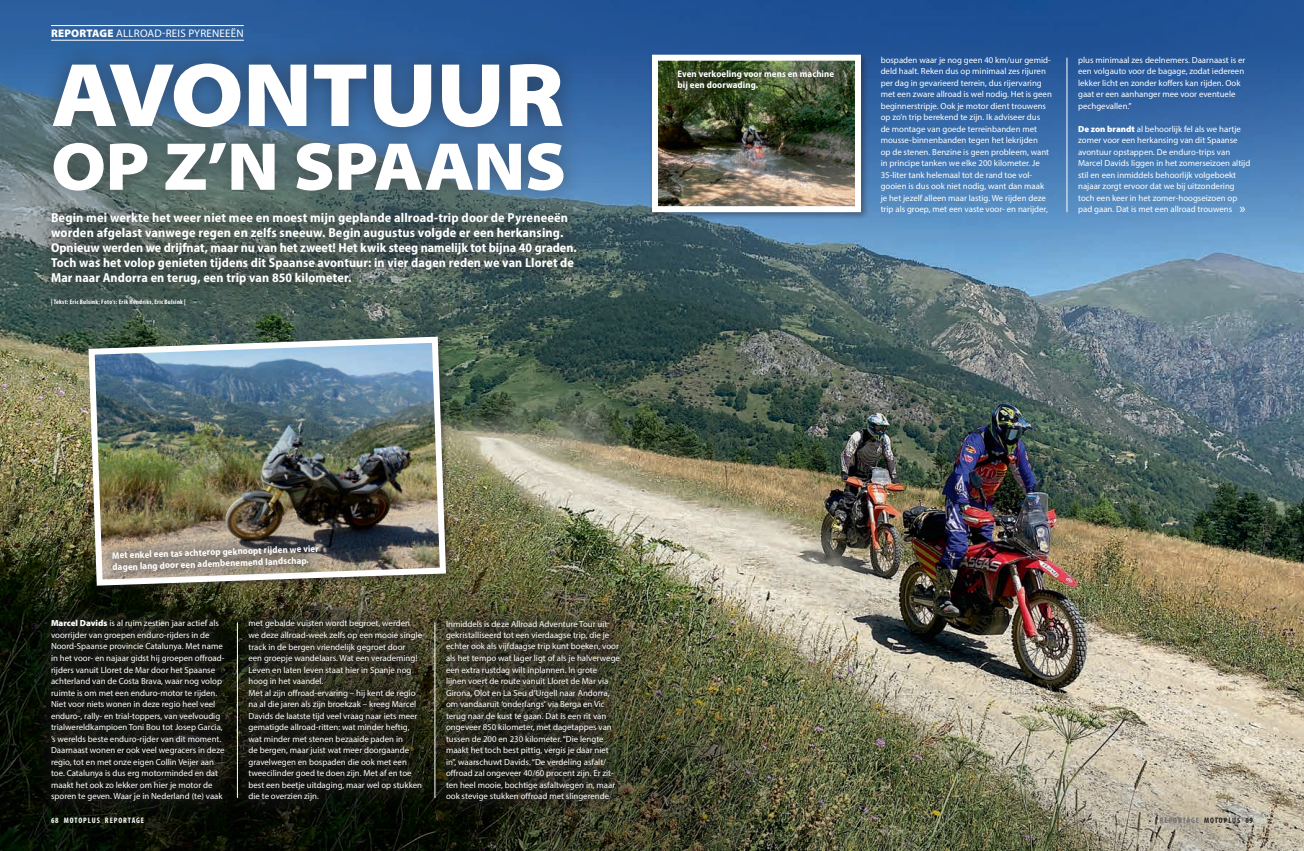
<style>
.page{position:relative;width:1304px;height:851px;background:#fff}
.page>*{position:absolute;margin:0;border:0;box-sizing:border-box;transform-origin:0 0}
.t1{font:900 semi-expanded 91px "Myriad Pro";letter-spacing:-.01em;color:#fff}
.t2{font:900 semi-expanded 68.3px "Myriad Pro";letter-spacing:-.01em;color:#fff}
.t3{font:semi-expanded 14px "Myriad Pro";color:#fff}
.t4{font:700 semi-condensed 13px/15px "Myriad Pro";letter-spacing:.01em;color:#fff}
.t5{font:11px "Myriad Pro";letter-spacing:.02em;color:#fff}
.t6{font:700 semi-condensed 9.5px/11.5px "Myriad Pro";letter-spacing:.01em;color:#fff}
.t7{font:8.8px/11.5px "Myriad Pro";color:#fff}
.t8{font:700 condensed 8px "Myriad Pro";letter-spacing:.12em;color:#fff}
.t9{font:700 condensed 8px "Myriad Pro";letter-spacing:.12em;color:#231f20}
.t10{font:700 condensed 6.5px "Myriad Pro";letter-spacing:.04em;color:#fff}
.s1{font-weight:900}
.s2{color:#6c6d70}
</style>
<div class="page">
<img style="left:0;top:283px;width:1304px;height:115px">
<img style="left:0;top:398px;width:1304px;height:452px">
<svg style="left:0;top:0;width:1304px;height:283px;background:#3e6ea3"></svg>
<hr style="left:51px;top:25px;width:193px;height:1px;background:#fff">
<hr style="left:51px;top:40px;width:193px;height:1px;background:#fff">
<div style="left:33px;top:602px;width:604px;height:216px;background:#231f20;opacity:.75"></div>
<div style="left:34px;top:195px;width:559px;height:127px;background:#231f20;opacity:.75"></div>
<div style="left:33px;top:43px;width:551px;height:168px;background:#231f20;opacity:.49"></div>
<div style="left:86px;top:334px;width:368px;height:260px;background:#231f20;opacity:.45"></div>
<img style="left:85px;top:333px;width:364px;height:255px">
<div style="left:649px;top:52px;width:220px;height:169px;background:#231f20;opacity:.45"></div>
<img style="left:659px;top:62px;width:195px;height:143px">
<div style="left:652px;top:55px;width:209px;height:157px;border:6px solid #fff"></div>
<svg style="left:99px;top:531px;width:233px;height:54px;background:#938a7e"></svg>
<div style="left:665px;top:57px;width:181px;height:46px;background:#231f20;opacity:.75"></div>
<hr style="left:1067px;top:58px;width:1px;height:154px;background:#fff">
<hr style="left:435px;top:622px;width:1px;height:175px;background:#fff">
<hr style="left:237px;top:622px;width:1px;height:175px;background:#fff">
<p class="t5" style="left:51px;top:26px;width:194px"><span class="s1">REPORTAGE</span> ALLROAD-REIS PYRENEEËN</p>
<h1 class="t1" style="left:51px;top:34px;width:515px">AVONTUUR</h1>
<h2 class="t2" style="left:51px;top:120px;width:517px">OP Z’N SPAANS</h2>
<p class="t4" style="left:51px;top:210px;width:527px">Begin mei werkte het weer niet mee en moest mijn geplande allroad-trip door de Pyreneeën worden afgelast vanwege regen en zelfs sneeuw. Begin augustus volgde er een herkansing.<br>Opnieuw werden we drijfnat, maar nu van het zweet! Het kwik steeg namelijk tot bijna 40 graden.<br>Toch was het volop genieten tijdens dit Spaanse avontuur: in vier dagen reden we van Lloret de Mar naar Andorra en terug, een trip van 850 kilometer.</p>
<p class="t10" style="left:51px;top:298px;width:136px">| Tekst: Eric Bulsink; Foto’s: Erik Hendriks, Eric Bulsink |</p>
<p class="t6" style="left:677px;top:68px;width:158px">Even verkoeling voor mens en machine bij een doorwading.</p>
<p class="t7" style="left:881px;top:54px;width:173px">bospaden waar je nog geen 40 km/uur gemid&shy;deld haalt. Reken dus op minimaal zes rijuren per dag in gevarieerd terrein, dus rijervaring met een zware allroad is wel nodig. Het is geen beginnerstripje. Ook je motor dient trouwens op zo’n trip berekend te zijn. Ik adviseer dus<br>de montage van goede terreinbanden met mousse-binnenbanden tegen het lekrijden<br>op de stenen. Benzine is geen probleem, want in principe tanken we elke 200 kilometer. Je 35-liter tank helemaal tot de rand toe vol&shy;gooien is dus ook niet nodig, want dan maak je het jezelf alleen maar lastig. We rijden deze trip als groep, met een vaste voor- en narijder,</p>
<p class="t7" style="left:1078px;top:54px;width:169px">plus minimaal zes deelnemers. Daarnaast is er een volgauto voor de bagage, zodat iedereen lekker licht en zonder koffers kan rijden. Ook gaat er een aanhanger mee voor eventuele pechgevallen.”</p>
<p class="t7" style="left:1078px;top:123px;width:174px"><span class="s1">De zon brandt</span> al behoorlijk fel als we hartje zomer voor een herkansing van dit Spaanse avontuur opstappen. De enduro-trips van Marcel Davids liggen in het zomerseizoen altijd stil en een inmiddels behoorlijk volgeboekt najaar zorgt ervoor dat we bij uitzondering toch een keer in het zomer-hoogseizoen op pad gaan. Dat is met een allroad trouwens</p>
<h3 class="t3" style="left:1240px;top:200px;width:8px">»</h3>
<p class="t6" style="left:112px;top:549px;width:208px;rotate:-2deg">Met enkel een tas achterop geknoopt rijden we vier dagen lang door een adembenemend landschap.</p>
<p class="t7" style="left:51px;top:617px;width:175px"><span class="s1">Marcel Davids</span> is al ruim zestien jaar actief als voorrijder van groepen enduro-rijders in de Noord-Spaanse provincie Catalunya. Met name in het voor- en najaar gidst hij groepen offroad&shy;rijders vanuit Lloret de Mar door het Spaanse achterland van de Costa Brava, waar nog volop ruimte is om met een enduro-motor te rijden.<br>Niet voor niets wonen in deze regio heel veel enduro-, rally- en trial-toppers, van veelvoudig trialwereldkampioen Toni Bou tot Josep Garcia, ’s werelds beste enduro-rijder van dit moment.<br>Daarnaast wonen er ook veel wegracers in deze regio, tot en met onze eigen Collin Veijer aan toe. Catalunya is dus erg motorminded en dat maakt het ook zo lekker om hier je motor de sporen te geven. Waar je in Nederland (te) vaak</p>
<p class="t7" style="left:249px;top:617px;width:175px">met gebalde vuisten wordt begroet, werden we deze allroad-week zelfs op een mooie single track in de bergen vriendelijk gegroet door<br>een groepje wandelaars. Wat een verademing!<br>Leven en laten leven staat hier in Spanje nog hoog in het vaandel.<br>Met al zijn offroad-ervaring – hij kent de regio na al die jaren als zijn broekzak – kreeg Marcel Davids de laatste tijd veel vraag naar iets meer gematigde allroad-ritten: wat minder heftig, wat minder met stenen bezaaide paden in<br>de bergen, maar juist wat meer doorgaande gravelwegen en bospaden die ook met een tweecilinder goed te doen zijn. Met af en toe best een beetje uitdaging, maar wel op stukken die te overzien zijn.</p>
<p class="t7" style="left:446px;top:617px;width:176px">Inmiddels is deze Allroad Adventure Tour uit&shy;gekristalliseerd tot een vierdaagse trip, die je echter ook als vijfdaagse trip kunt boeken, voor als het tempo wat lager ligt of als je halverwege een extra rustdag wilt inplannen. In grote<br>lijnen voert de route vanuit Lloret de Mar via Girona, Olot en La Seu d’Urgell naar Andorra, om vandaaruit ‘onderlangs’ via Berga en Vic terug naar de kust te gaan. Dat is een rit van ongeveer 850 kilometer, met dagetappes van tussen de 200 en 230 kilometer. “Die lengte maakt het toch best pittig, vergis je daar niet in”, waarschuwt Davids. “De verdeling asfalt/ offroad zal ongeveer 40/60 procent zijn. Er zit&shy;ten heel mooie, bochtige asfaltwegen in, maar ook stevige stukken offroad met slingerende</p>
<p class="t8" style="left:51px;top:815px;width:95px">68 MOTOPLUS REPORTAGE</p>
<p class="t9" style="left:1160px;top:815px;width:95px"><span class="s2">REPORTAGE</span> MOTOPLUS 69</p>
</div>
